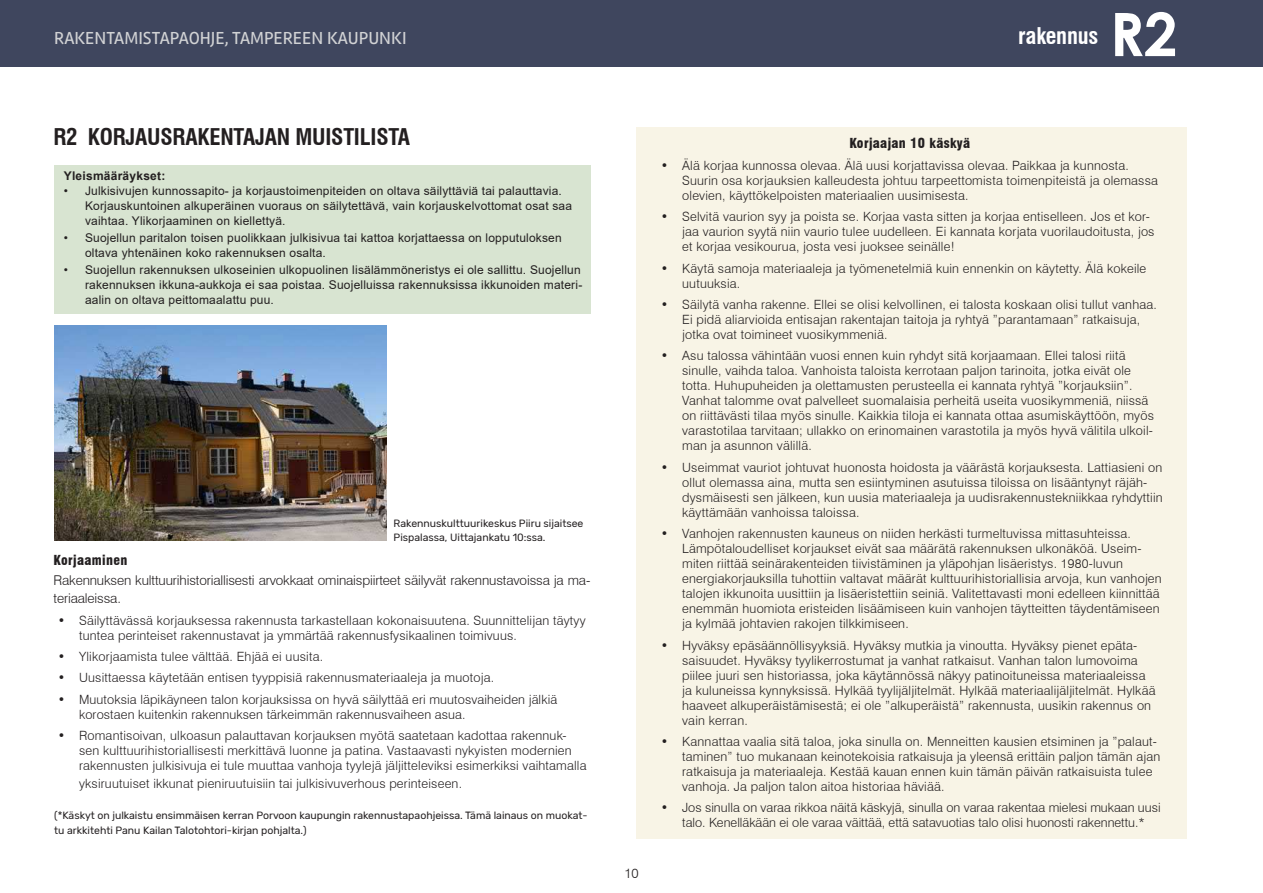
<style>
.page{position:relative;width:1263px;height:893px;background:#fff}
.page>*{position:absolute;margin:0;border:0;box-sizing:border-box;transform-origin:0 0}
.tunnistekirjain{font:700 60px "Century Gothic";color:#fff}
.korttiotsikko{font:700 condensed 22.5px "Swiss 721 BT";letter-spacing:-.01em;color:#231f20}
.palkkiteksti2{font:700 condensed 22.5px "Swiss 721 BT";letter-spacing:-.01em;color:#fff}
.t1{font:18px "Rambla";color:#d1d2d4}
.UUSI_LEIPÄTEKSTI{font:300 13.5px/18px "Swiss 721 BT";letter-spacing:-.01em;color:#231f20}
.väliotsikko{font:900 condensed 13.5px "Swiss 721 BT";letter-spacing:.025em;color:#231f20}
.t2{font:300 12.75px/15px "Swiss 721 BT";letter-spacing:.015em;color:#231f20}
.t3{font:12px/15px "Arial";letter-spacing:.015em;color:#231f20}
.pääohje_pieni{font:700 12px "Arial";letter-spacing:.02em;color:#231f20}
.kuvateksti{font:10.5px/15px "Rubik";color:#231f20}
</style>
<div class="page">
<div style="left:0;top:0;width:1263px;height:67px;background:#3f465e"></div>
<div style="left:636px;top:128px;width:550px;height:711px;background:#f8f4e6"></div>
<div style="left:54px;top:165px;width:536px;height:148px;background:#d8e4d1"></div>
<img style="left:54px;top:326px;width:332px;height:215px">
<h3 class="t1" style="left:54px;top:27px;width:354px">RAKENTAMISTAPAOHJE, TAMPEREEN KAUPUNKI</h3>
<p class="palkkiteksti2" style="left:1018px;top:22px;width:81px">rakennus</p>
<p class="tunnistekirjain" style="left:1110px;top:-11px;width:69px">R2</p>
<p class="korttiotsikko" style="left:54px;top:123px;width:358px">R2 KORJAUSRAKENTAJAN MUISTILISTA</p>
<p class="pääohje_pieni" style="left:64px;top:167px;width:103px">Yleismääräykset:</p>
<p class="t3" style="left:85px;top:183px;width:489px;text-indent:-21px">• Julkisivujen kunnossapito- ja korjaustoimenpiteiden on oltava säilyttäviä tai palauttavia.<br>Korjauskuntoinen alkuperäinen vuoraus on säilytettävä, vain korjauskelvottomat osat saa vaihtaa. Ylikorjaaminen on kiellettyä.</p>
<p class="t3" style="left:85px;top:230px;width:478px;text-indent:-21px">• Suojellun paritalon toisen puolikkaan julkisivua tai kattoa korjattaessa on lopputuloksen oltava yhtenäinen koko rakennuksen osalta.</p>
<p class="t3" style="left:85px;top:263px;width:499px;text-indent:-21px">• Suojellun rakennuksen ulkoseinien ulkopuolinen lisälämmöneristys ei ole sallittu. Suojellun rakennuksen ikkuna-aukkoja ei saa poistaa. Suojelluissa rakennuksissa ikkunoiden materi&shy;aalin on oltava peittomaalattu puu.</p>
<p class="kuvateksti" style="left:394px;top:517px;width:191px;line-height:13.5px">Rakennuskulttuurikeskus Piiru sijaitsee<br>Pispalassa, Uittajankatu 10:ssa.</p>
<p class="väliotsikko" style="left:54px;top:552px;width:75px">Korjaaminen</p>
<p class="UUSI_LEIPÄTEKSTI" style="left:54px;top:571px;width:538px">Rakennuksen kulttuurihistoriallisesti arvokkaat ominaispiirteet säilyvät rakennustavoissa ja ma&shy;teriaaleissa.</p>
<p class="t2" style="left:79px;top:613px;width:508px;text-indent:-21px">• Säilyttävässä korjauksessa rakennusta tarkastellaan kokonaisuutena. Suunnittelijan täytyy tuntea perinteiset rakennustavat ja ymmärtää rakennusfysikaalinen toimivuus.</p>
<p class="t2" style="left:58px;top:649px;width:267px">• Ylikorjaamista tulee välttää. Ehjää ei uusita.</p>
<p class="t2" style="left:58px;top:670px;width:438px">• Uusittaessa käytetään entisen tyyppisiä rakennusmateriaaleja ja muotoja.</p>
<p class="t2" style="left:79px;top:692px;width:480px;text-indent:-21px">• Muutoksia läpikäyneen talon korjauksissa on hyvä säilyttää eri muutosvaiheiden jälkiä korostaen kuitenkin rakennuksen tärkeimmän rakennusvaiheen asua.</p>
<p class="t2" style="left:79px;top:728px;width:509px;text-indent:-21px">• Romantisoivan, ulkoasun palauttavan korjauksen myötä saatetaan kadottaa rakennuk&shy;sen kulttuurihistoriallisesti merkittävä luonne ja patina. Vastaavasti nykyisten modernien rakennusten julkisivuja ei tule muuttaa vanhoja tyylejä jäljitteleviksi esimerkiksi vaihtamalla</p>
<p class="t2" style="left:79px;top:776px;width:384px">yksiruutuiset ikkunat pieniruutuisiin tai julkisivuverhous perinteiseen.</p>
<p class="kuvateksti" style="left:54px;top:808px;width:535px">(*Käskyt on julkaistu ensimmäisen kerran Porvoon kaupungin rakennustapaohjeissa. Tämä lainaus on muokat&shy;tu arkkitehti Panu Kailan Talotohtori-kirjan pohjalta.)</p>
<p class="UUSI_LEIPÄTEKSTI" style="left:624px;top:864px;width:16px">10</p>
<p class="väliotsikko" style="left:849px;top:135px;width:122px">Korjaajan 10 käskyä</p>
<p class="t2" style="left:682px;top:158px;width:477px;text-indent:-21px">• Älä korjaa kunnossa olevaa. Älä uusi korjattavissa olevaa. Paikkaa ja kunnosta.<br>Suurin osa korjauksien kalleudesta johtuu tarpeettomista toimenpiteistä ja olemassa olevien, käyttökelpoisten materiaalien uusimisesta.</p>
<p class="t2" style="left:682px;top:209px;width:474px;text-indent:-21px">• Selvitä vaurion syy ja poista se. Korjaa vasta sitten ja korjaa entiselleen. Jos et kor&shy;jaa vaurion syytä niin vaurio tulee uudelleen. Ei kannata korjata vuorilaudoitusta, jos et korjaa vesikourua, josta vesi juoksee seinälle!</p>
<p class="t2" style="left:682px;top:260px;width:466px;text-indent:-21px">• Käytä samoja materiaaleja ja työmenetelmiä kuin ennenkin on käytetty. Älä kokeile uutuuksia.</p>
<p class="t2" style="left:682px;top:297px;width:476px;text-indent:-21px">• Säilytä vanha rakenne. Ellei se olisi kelvollinen, ei talosta koskaan olisi tullut vanhaa.<br>Ei pidä aliarvioida entisajan rakentajan taitoja ja ryhtyä ”parantamaan” ratkaisuja, jotka ovat toimineet vuosikymmeniä.</p>
<p class="t2" style="left:682px;top:348px;width:473px;text-indent:-21px">• Asu talossa vähintään vuosi ennen kuin ryhdyt sitä korjaamaan. Ellei talosi riitä sinulle, vaihda taloa. Vanhoista taloista kerrotaan paljon tarinoita, jotka eivät ole totta. Huhupuheiden ja olettamusten perusteella ei kannata ryhtyä ”korjauksiin”.<br>Vanhat talomme ovat palvelleet suomalaisia perheitä useita vuosikymmeniä, niissä on riittävästi tilaa myös sinulle. Kaikkia tiloja ei kannata ottaa asumiskäyttöön, myös varastotilaa tarvitaan; ullakko on erinomainen varastotila ja myös hyvä välitila ulkoil&shy;man ja asunnon välillä.</p>
<p class="t2" style="left:682px;top:460px;width:482px;text-indent:-21px">• Useimmat vauriot johtuvat huonosta hoidosta ja väärästä korjauksesta. Lattiasieni on ollut olemassa aina, mutta sen esiintyminen asutuissa tiloissa on lisääntynyt räjäh&shy;dysmäisesti sen jälkeen, kun uusia materiaaleja ja uudisrakennustekniikkaa ryhdyttiin käyttämään vanhoissa taloissa.</p>
<p class="t2" style="left:682px;top:526px;width:481px;text-indent:-21px">• Vanhojen rakennusten kauneus on niiden herkästi turmeltuvissa mittasuhteissa.<br>Lämpötaloudelliset korjaukset eivät saa määrätä rakennuksen ulkonäköä. Useim&shy;miten riittää seinärakenteiden tiivistäminen ja yläpohjan lisäeristys. 1980-luvun energiakorjauksilla tuhottiin valtavat määrät kulttuurihistoriallisia arvoja, kun vanhojen talojen ikkunoita uusittiin ja lisäeristettiin seiniä. Valitettavasti moni edelleen kiinnittää enemmän huomiota eristeiden lisäämiseen kuin vanhojen täytteitten täydentämiseen ja kylmää johtavien rakojen tilkkimiseen.</p>
<p class="t2" style="left:682px;top:637px;width:475px;text-indent:-21px">• Hyväksy epäsäännöllisyyksiä. Hyväksy mutkia ja vinoutta. Hyväksy pienet epäta&shy;saisuudet. Hyväksy tyylikerrostumat ja vanhat ratkaisut. Vanhan talon lumovoima piilee juuri sen historiassa, joka käytännössä näkyy patinoituneissa materiaaleissa ja kuluneissa kynnyksissä. Hylkää tyylijäljitelmät. Hylkää materiaalijäljitelmät. Hylkää haaveet alkuperäistämisestä; ei ole ”alkuperäistä” rakennusta, uusikin rakennus on vain kerran.</p>
<p class="t2" style="left:682px;top:734px;width:480px;text-indent:-21px">• Kannattaa vaalia sitä taloa, joka sinulla on. Menneitten kausien etsiminen ja ”palaut&shy;taminen” tuo mukanaan keinotekoisia ratkaisuja ja yleensä erittäin paljon tämän ajan ratkaisuja ja materiaaleja. Kestää kauan ennen kuin tämän päivän ratkaisuista tulee vanhoja. Ja paljon talon aitoa historiaa häviää.</p>
<p class="t2" style="left:661px;top:800px;width:501px;text-align:center">• Jos sinulla on varaa rikkoa näitä käskyjä, sinulla on varaa rakentaa mielesi mukaan uusi talo. Kenelläkään ei ole varaa väittää, että satavuotias talo olisi huonosti rakennettu.*</p>
</div>
